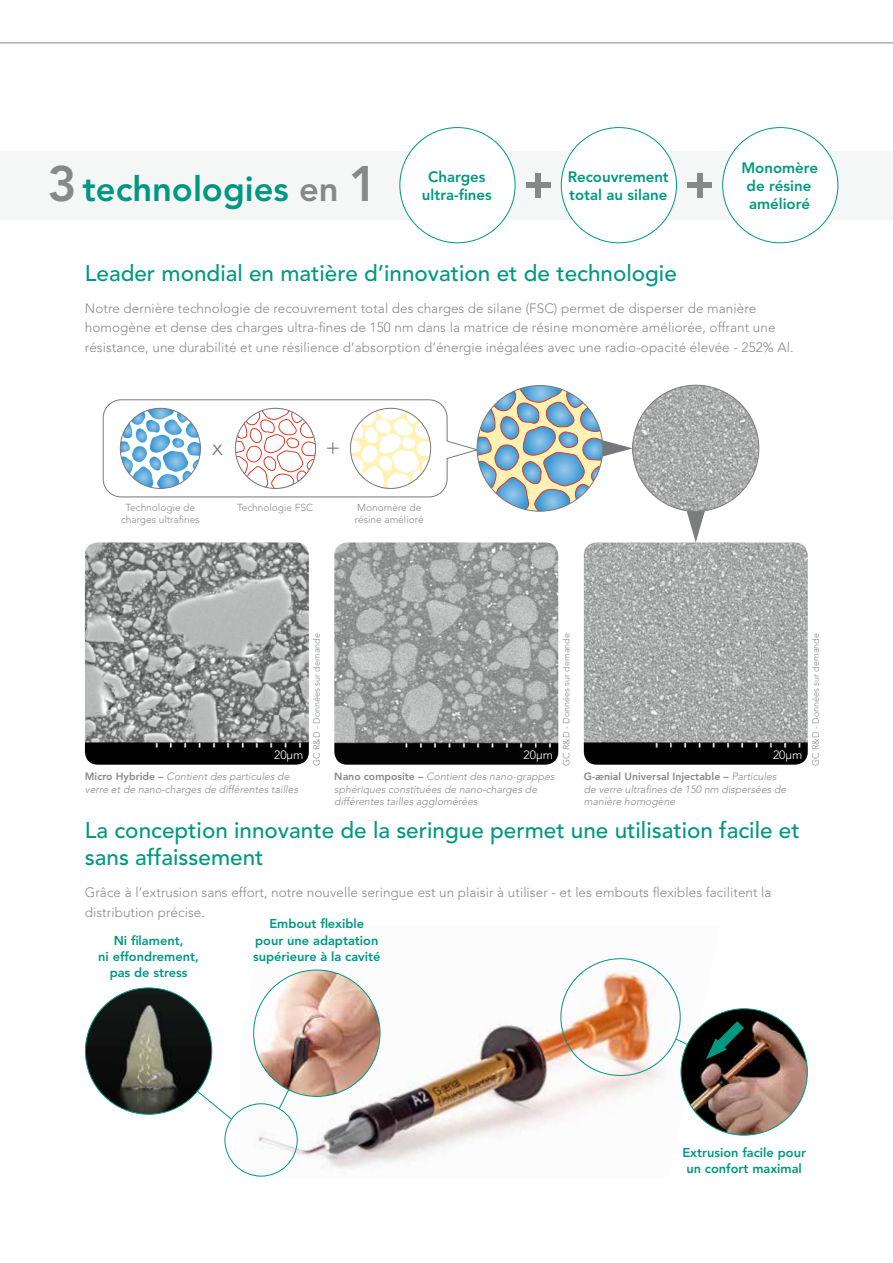
<style>
.page{position:relative;width:893px;height:1263px;background:#fff}
.page>*{position:absolute;margin:0;border:0;box-sizing:border-box;transform-origin:0 0}
.t1{font:800 34.5px "Avenir";color:#009880}
.t2{font:500 22.5px/27px "Avenir";color:#009880}
.t3{font:300 22.5px "Avenir";color:#77787b}
.t4{font:800 15px/18px "Avenir";color:#009880;text-align:center}
.t5{font:300 13.5px/19.5px "Avenir";letter-spacing:.005em;color:#878988}
.t6{font:800 12.75px/16px "Avenir";color:#009880;text-align:center}
.t7{font:300 12px "Avenir";color:#fff}
.t8{font:italic 300 10.5px/12.6px "Avenir";color:#878988}
.t9{font:300 10.2px/12px "Avenir";color:#878988;text-align:center}
.t10{font:300 9px "Avenir";color:#878988}
.s1{font-size:49.5px;color:#878988}
.s2{color:#878988}
.s3{font-weight:800;font-style:normal}
</style>
<div class="page">
<div style="left:0;top:151px;width:893px;height:68px;background:#f5f6f6"></div>
<img style="left:334px;top:542px;width:224px;height:223px">
<img style="left:85px;top:542px;width:224px;height:223px">
<img style="left:584px;top:542px;width:224px;height:223px">
<svg style="left:102px;top:385px;width:531px;height:125px"></svg>
<svg style="left:687px;top:511px;width:18px;height:31px"></svg>
<img style="left:633px;top:385px;width:126px;height:126px;border-radius:63px">
<img style="left:240px;top:958px;width:480px;height:219px">
<svg style="left:278px;top:1083px;width:40px;height:26px"></svg>
<svg style="left:156px;top:1050px;width:76px;height:70px"></svg>
<img style="left:254px;top:970px;width:126px;height:126px;border-radius:63px">
<img style="left:85px;top:988px;width:127px;height:126px;border-radius:63px">
<div style="left:225px;top:1103px;width:73px;height:73px;border:1px solid #009880;border-radius:50%"></div>
<img style="left:681px;top:1009px;width:126px;height:126px;border-radius:63px">
<svg style="left:675px;top:1011px;width:79px;height:62px"></svg>
<div style="left:400px;top:128px;width:115px;height:115px;background:#fff;border-radius:50%"></div>
<div style="left:723px;top:128px;width:115px;height:115px;background:#fff;border-radius:50%"></div>
<div style="left:561px;top:128px;width:115px;height:115px;background:#fff;border-radius:50%"></div>
<div style="left:535px;top:173px;width:6px;height:25px;background:#878988"></div>
<div style="left:526px;top:182px;width:25px;height:6px;background:#878988"></div>
<div style="left:697px;top:173px;width:5px;height:25px;background:#878988"></div>
<div style="left:687px;top:182px;width:25px;height:6px;background:#878988"></div>
<svg style="left:0;top:42px;width:893px;height:2px;background:#c2c3c3"></svg>
<h1 class="t1" style="left:47px;top:168px;width:332px"><span class="s1">3</span> technologies <span class="s2">en</span> <span class="s1">1</span></h1>
<p class="t4" style="left:422px;top:168px;width:71px">Charges ultra-fines</p>
<p class="t4" style="left:741px;top:159px;width:78px">Monomère de résine amélioré</p>
<p class="t4" style="left:568px;top:168px;width:103px;text-align:left">Recouvrement total au silane</p>
<h2 class="t2" style="left:85px;top:260px;width:593px">Leader mondial en matière d’innovation et de technologie</h2>
<p class="t5" style="left:85px;top:298px;width:710px">Notre dernière technologie de recouvrement total des charges de silane (FSC) permet de disperser de manière homogène et dense des charges ultra-fines de 150 nm dans la matrice de résine monomère améliorée, offrant une résistance, une durabilité et une résilience d’absorption d’énergie inégalées avec une radio-opacité élevée - 252% Al.</p>
<h2 class="t3" style="left:212px;top:434px;width:12px">x</h2>
<h2 class="t3" style="left:326px;top:434px;width:16px">+</h2>
<p class="t9" style="left:121px;top:501px;width:80px">Technologie de charges ultrafines</p>
<p class="t9" style="left:237px;top:501px;width:78px">Technologie FSC</p>
<p class="t9" style="left:355px;top:501px;width:71px;text-align:left">Monomère de résine amélioré</p>
<p class="t10" style="left:312px;top:766px;width:134px;rotate:-90deg">GC R&amp;D - Données sur demande</p>
<p class="t10" style="left:561px;top:766px;width:134px;rotate:-90deg">GC R&amp;D - Données sur demande</p>
<p class="t10" style="left:810px;top:766px;width:134px;rotate:-90deg">GC R&amp;D - Données sur demande</p>
<p class="t7" style="left:274px;top:748px;width:31px">20µm</p>
<p class="t7" style="left:524px;top:748px;width:31px">20µm</p>
<p class="t7" style="left:773px;top:748px;width:31px">20µm</p>
<p class="t8" style="left:85px;top:770px;width:215px"><span class="s3">Micro Hybride –</span> Contient des particules de verre et de nano-charges de différentes tailles</p>
<p class="t8" style="left:334px;top:770px;width:222px"><span class="s3">Nano composite –</span> Contient des nano-grappes sphériques constituées de nano-charges de différentes tailles agglomérées</p>
<p class="t8" style="left:584px;top:770px;width:204px"><span class="s3">G-ænial Universal Injectable –</span> Particules de verre ultrafines de 150 nm dispersées de manière homogène</p>
<h2 class="t2" style="left:85px;top:817px;width:716px">La conception innovante de la seringue permet une utilisation facile et sans affaissement</h2>
<p class="t5" style="left:85px;top:883px;width:688px">Grâce à l’extrusion sans effort, notre nouvelle seringue est un plaisir à utiliser - et les embouts flexibles facilitent la distribution précise.</p>
<p class="t6" style="left:253px;top:916px;width:129px">Embout flexible<br>pour une adaptation supérieure à la cavité</p>
<p class="t6" style="left:98px;top:933px;width:102px">Ni filament,<br>ni effondrement, pas de stress</p>
<p class="t6" style="left:682px;top:1144px;width:125px">Extrusion facile pour un confort maximal</p>
</div>
